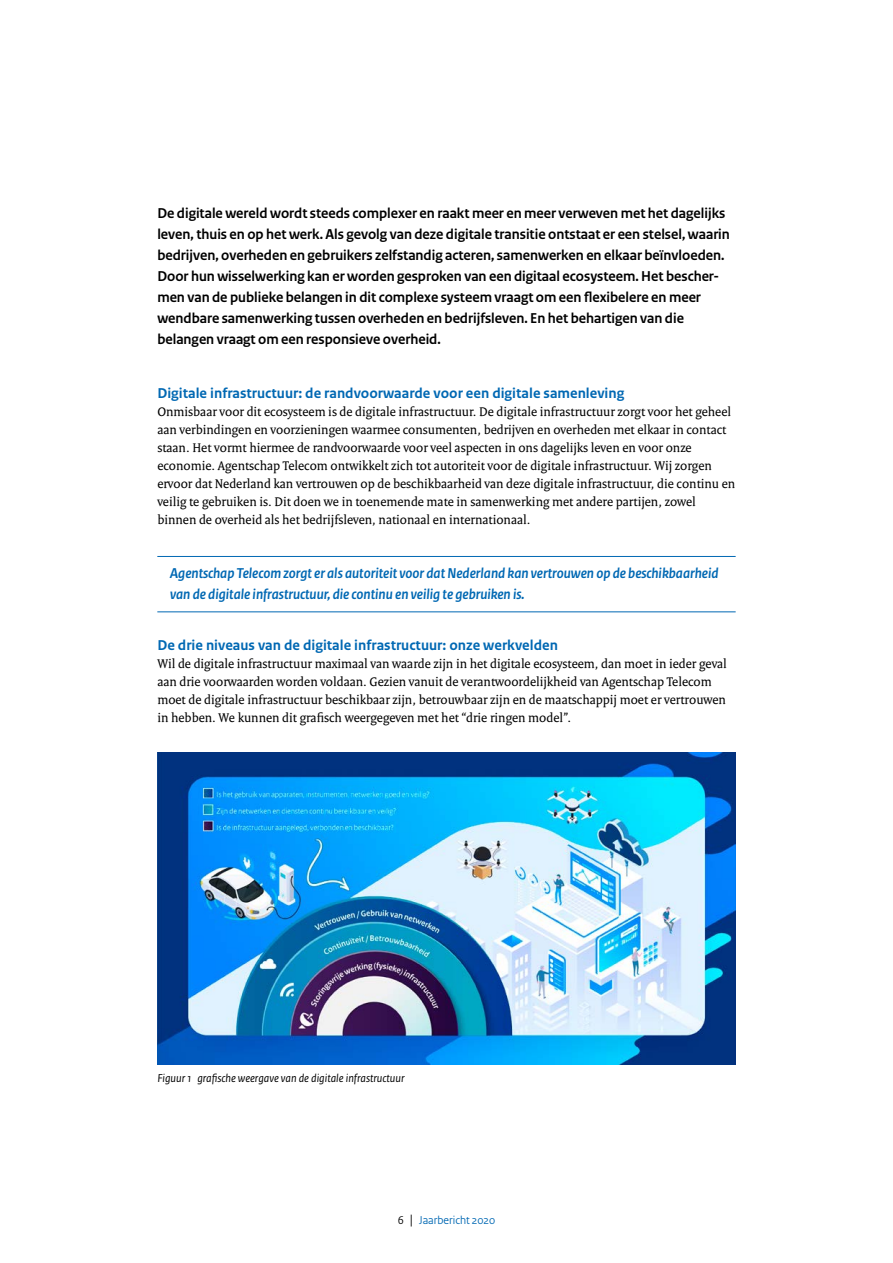
<style>
.page{position:relative;width:893px;height:1263px;background:#fff}
.page>*{position:absolute;margin:0;border:0;box-sizing:border-box;transform-origin:0 0}
.Inleiding{font:700 15px/21px "Rijksoverheid Sans Heading";color:#000}
.Quote_klein{font:italic 700 15px/21px "Rijksoverheid Sans Heading";color:#0068b3}
.H4_Alineakop_Sans{font:700 15px "Rijksoverheid Sans Text";color:#0068b3}
.P_Broodtekst_Serif{font:13.5px/18px "Rijksoverheid Serif";color:#000}
.Fotobijschrift{font:italic 12px "Rijksoverheid Sans Text";color:#000}
.t1{font:12px "Rijksoverheid Sans Heading";color:#0068b3}
.s1{color:#000}
.s2{font-size:14.25px;color:#000}
</style>
<div class="page">
<hr style="left:157px;top:556px;width:579px;height:1px;background:#0068b3">
<hr style="left:157px;top:612px;width:579px;height:1px;background:#0068b3">
<img style="left:157px;top:752px;width:579px;height:313px">
<p class="Inleiding" style="left:157px;top:203px;width:574px">De digitale wereld wordt steeds complexer en raakt meer en meer verweven met het dagelijks leven, thuis en op het werk. Als gevolg van deze digitale transitie ontstaat er een stelsel, waarin bedrijven, overheden en gebruikers zelfstandig acteren, samenwerken en elkaar beïnvloeden.<br>Door hun wisselwerking kan er worden gesproken van een digitaal ecosysteem. Het bescher&shy;men van de publieke belangen in dit complexe systeem vraagt om een flexibelere en meer wendbare samenwerking tussen overheden en bedrijfsleven. En het behartigen van die belangen vraagt om een responsieve overheid.</p>
<h3 class="H4_Alineakop_Sans" style="left:157px;top:384px;width:469px">Digitale infrastructuur: de randvoorwaarde voor een digitale samenleving</h3>
<p class="P_Broodtekst_Serif" style="left:157px;top:402px;width:579px">Onmisbaar voor dit ecosysteem is de digitale infrastructuur. De digitale infrastructuur zorgt voor het geheel aan verbindingen en voorzieningen waarmee consumenten, bedrijven en overheden met elkaar in contact staan. Het vormt hiermee de randvoorwaarde voor veel aspecten in ons dagelijks leven en voor onze economie. Agentschap Telecom ontwikkelt zich tot autoriteit voor de digitale infrastructuur. Wij zorgen ervoor dat Nederland kan vertrouwen op de beschikbaarheid van deze digitale infrastructuur, die continu en veilig te gebruiken is. Dit doen we in toenemende mate in samenwerking met andere partijen, zowel binnen de overheid als het bedrijfsleven, nationaal en internationaal.</p>
<p class="Quote_klein" style="left:170px;top:563px;width:550px">Agentschap Telecom zorgt er als autoriteit voor dat Nederland kan vertrouwen op de beschikbaarheid van de digitale infrastructuur, die continu en veilig te gebruiken is.</p>
<h3 class="H4_Alineakop_Sans" style="left:157px;top:636px;width:402px">De drie niveaus van de digitale infrastructuur: onze werkvelden</h3>
<p class="P_Broodtekst_Serif" style="left:157px;top:654px;width:571px">Wil de digitale infrastructuur maximaal van waarde zijn in het digitale ecosysteem, dan moet in ieder geval aan drie voorwaarden worden voldaan. Gezien vanuit de verantwoordelijkheid van Agentschap Telecom moet de digitale infrastructuur beschikbaar zijn, betrouwbaar zijn en de maatschappij moet er vertrouwen in hebben. We kunnen dit grafisch weergegeven met het “drie ringen model”.</p>
<p class="Fotobijschrift" style="left:157px;top:1071px;width:249px">Figuur 1 grafische weergave van de digitale infrastructuur</p>
<p class="t1" style="left:398px;top:1213px;width:99px"><span class="s1">6</span> <span class="s2">|</span> Jaarbericht 2020</p>
</div>
